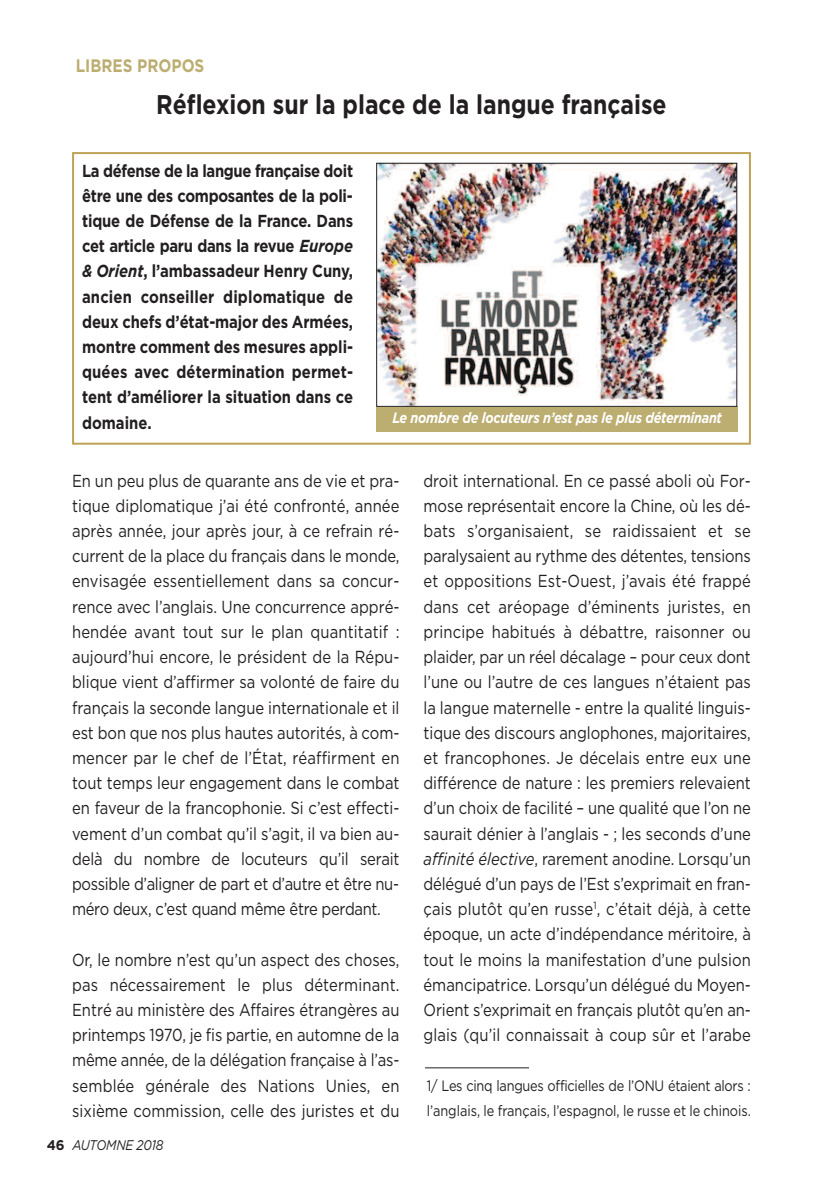
<style>
.page{position:relative;width:823px;height:1191px;background:#fff}
.page>*{position:absolute;margin:0;border:0;box-sizing:border-box;transform-origin:0 0}
.t1{font:700 27px "Gotham";color:#231f20;scale:.85 1}
.t2{font:700 18px "Gotham";color:#bcad71;scale:.85 1}
.t3{font:17.4px/25.2px "Gotham";letter-spacing:-.005em;color:#231f20;text-align:justify;scale:.85 1}
.t4{font:700 17.4px/25.2px "Gotham";color:#231f20;text-align:justify;scale:.85 1}
.t5{font:15px/25.2px "Gotham";letter-spacing:-.02em;color:#231f20;scale:.85 1}
.t6{font:italic 700 15px "Gotham";letter-spacing:-.02em;color:#fff;scale:.85 1}
.t7{font:italic 14px "Gotham";letter-spacing:-.015em;color:#231f20;scale:.85 1}
.s1{font-style:italic}
.s2{font-weight:700;font-style:normal}
</style>
<div class="page">
<div style="left:72px;top:152px;width:678px;height:293px;border:2px solid #bea356"></div>
<div style="left:375px;top:406px;width:362px;height:25px;background:#bcad71"></div>
<img style="left:378px;top:165px;width:356px;height:240px">
<div style="left:376px;top:163px;width:360px;height:244px;border:1px solid #231f20"></div>
<hr style="left:425px;top:1067px;width:103px;height:1px;background:#231f20">
<p class="t2" style="left:76px;top:55px;width:153px">LIBRES PROPOS</p>
<h1 class="t1" style="left:156px;top:88px;width:601px">Réflexion sur la place de la langue française</h1>
<p class="t4" style="left:82px;top:158px;width:320px">La défense de la langue française doit être une des composantes de la poli&shy;tique de Défense de la France. Dans cet article paru dans la revue <span class="s1">Europe &amp; Orient</span>, l’ambassadeur Henry Cuny, ancien conseiller diplomatique de deux chefs d’état-major des Armées, montre comment des mesures appli&shy;quées avec détermination permet&shy;tent d’améliorer la situation dans ce domaine.</p>
<p class="t6" style="left:392px;top:409px;width:389px">Le nombre de locuteurs n’est pas le plus déterminant</p>
<p class="t3" style="left:72px;top:468px;width:386px">En un peu plus de quarante ans de vie et pra&shy;tique diplomatique j’ai été confronté, année après année, jour après jour, à ce refrain ré&shy;current de la place du français dans le monde, envisagée essentiellement dans sa concur&shy;rence avec l’anglais. Une concurrence appré&shy;hendée avant tout sur le plan quantitatif : aujourd’hui encore, le président de la Répu&shy;blique vient d’affirmer sa volonté de faire du français la seconde langue internationale et il est bon que nos plus hautes autorités, à com&shy;mencer par le chef de l’État, réaffirment en tout temps leur engagement dans le combat en faveur de la francophonie. Si c’est effecti&shy;vement d’un combat qu’il s’agit, il va bien au&shy;delà du nombre de locuteurs qu’il serait possible d’aligner de part et d’autre et être nu&shy;méro deux, c’est quand même être perdant.</p>
<p class="t3" style="left:72px;top:947px;width:386px">Or, le nombre n’est qu’un aspect des choses, pas nécessairement le plus déterminant.<br>Entré au ministère des Affaires étrangères au printemps 1970, je fis partie, en automne de la même année, de la délégation française à l’as&shy;semblée générale des Nations Unies, en sixième commission, celle des juristes et du</p>
<p class="t7" style="left:47px;top:1137px;width:139px"><span class="s2">46</span> AUTOMNE 2018</p>
<p class="t3" style="left:423px;top:468px;width:386px">droit international. En ce passé aboli où For&shy;mose représentait encore la Chine, où les dé&shy;bats s’organisaient, se raidissaient et se paralysaient au rythme des détentes, tensions et oppositions Est-Ouest, j’avais été frappé dans cet aréopage d’éminents juristes, en principe habitués à débattre, raisonner ou plaider, par un réel décalage – pour ceux dont l’une ou l’autre de ces langues n’étaient pas la langue maternelle - entre la qualité linguis&shy;tique des discours anglophones, majoritaires, et francophones. Je décelais entre eux une différence de nature : les premiers relevaient d’un choix de facilité – une qualité que l’on ne saurait dénier à l’anglais - ; les seconds d’une <span class="s1">affinité élective</span>, rarement anodine. Lorsqu’un délégué d’un pays de l’Est s’exprimait en fran&shy;çais plutôt qu’en russe<sup>1</sup>, c’était déjà, à cette époque, un acte d’indépendance méritoire, à tout le moins la manifestation d’une pulsion émancipatrice. Lorsqu’un délégué du Moyen-Orient s’exprimait en français plutôt qu’en an&shy;glais (qu’il connaissait à coup sûr et l’arabe</p>
<p class="t5" style="left:426px;top:1072px;width:382px">1/ Les cinq langues officielles de l’ONU étaient alors : l’anglais, le français, l’espagnol, le russe et le chinois.</p>
</div>
